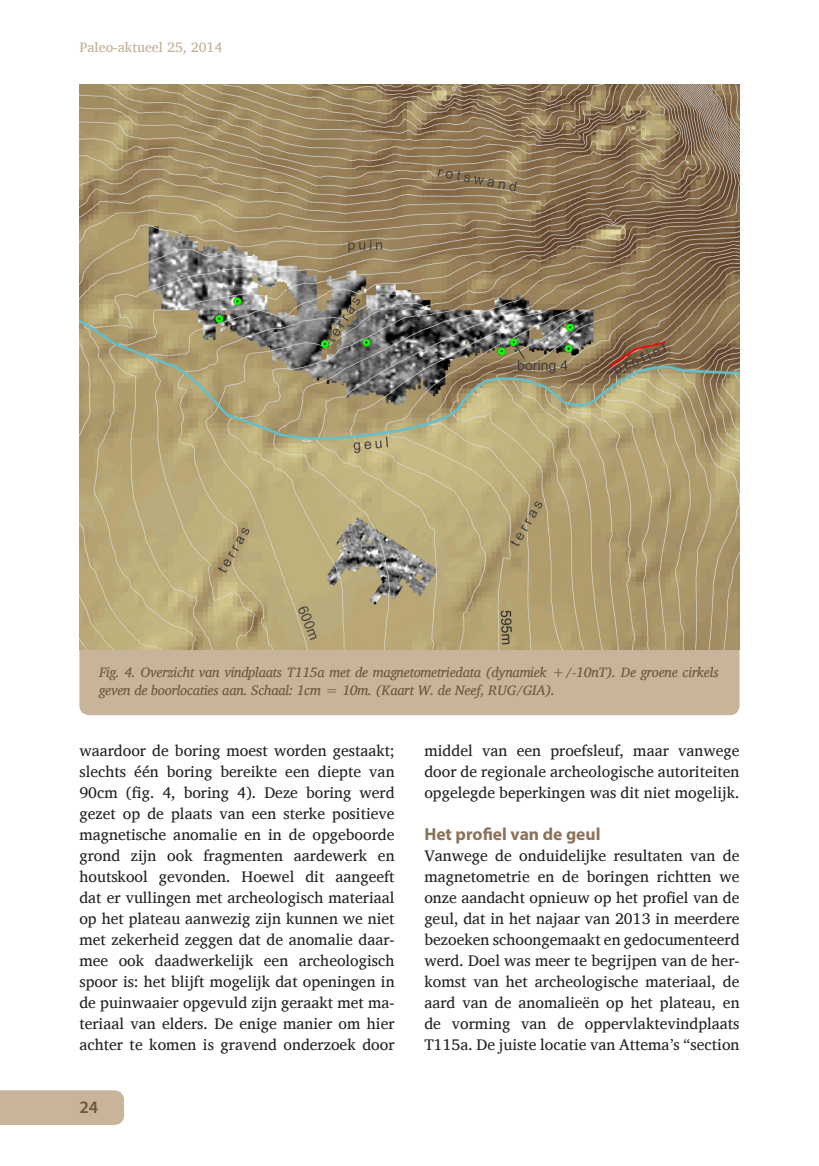
<style>
.page{position:relative;width:819px;height:1166px;background:#fff}
.page>*{position:absolute;margin:0;border:0;box-sizing:border-box;transform-origin:0 0}
.Kopje{font:700 17.5px "Myriad Pro";color:#8b735b}
.t1{font:600 17.5px "Myriad Pro";color:#705539}
.Plat{font:15.75px/21px "Charis SIL";color:#231f20;text-align:justify}
.Afbeeldingstekst{font:italic 14px/17.5px "Charis SIL";letter-spacing:-.015em;color:#705539}
.t2{font:14px "Charis SIL";color:#c3ad92}
</style>
<div class="page">
<div style="left:0;top:1090px;width:124px;height:35px;background:#c8b49a"></div>
<div style="left:79px;top:650px;width:660px;height:65px;background:#c8b49a"></div>
<img style="left:79px;top:84px;width:660px;height:566px">
<p class="t2" style="left:79px;top:39px;width:144px">Paleo-aktueel 25, 2014</p>
<p class="Afbeeldingstekst" style="left:99px;top:663px;width:620px">Fig. 4. Overzicht van vindplaats T115a met de magnetometriedata (dynamiek +/-10nT). De groene cirkels geven de boorlocaties aan. Schaal: 1cm = 10m. (Kaart W. de Neef, RUG/GIA).</p>
<p class="Plat" style="left:79px;top:740px;width:317px">waardoor de boring moest worden gestaakt; slechts één boring bereikte een diepte van 90cm (fig. 4, boring 4). Deze boring werd gezet op de plaats van een sterke positieve magnetische anomalie en in de opgeboorde grond zijn ook fragmenten aardewerk en houtskool gevonden. Hoewel dit aangeeft dat er vullingen met archeologisch materiaal op het plateau aanwezig zijn kunnen we niet met zekerheid zeggen dat de anomalie daar&shy;mee ook daadwerkelijk een archeologisch spoor is: het blijft mogelijk dat openingen in de puinwaaier opgevuld zijn geraakt met ma&shy;teriaal van elders. De enige manier om hier achter te komen is gravend onderzoek door</p>
<p class="Plat" style="left:424px;top:740px;width:317px">middel van een proefsleuf, maar vanwege door de regionale archeologische autoriteiten opgelegde beperkingen was dit niet mogelijk.</p>
<p class="Kopje" style="left:424px;top:823px;width:178px">Het profiel van de geul</p>
<p class="Plat" style="left:424px;top:845px;width:317px">Vanwege de onduidelijke resultaten van de magnetometrie en de boringen richtten we onze aandacht opnieuw op het profiel van de geul, dat in het najaar van 2013 in meerdere bezoeken schoongemaakt en gedocumenteerd werd. Doel was meer te begrijpen van de her&shy;komst van het archeologische materiaal, de aard van de anomalieën op het plateau, en de vorming van de oppervlaktevindplaats T115a. De juiste locatie van Attema’s “section</p>
<p class="t1" style="left:79px;top:1096px;width:20px">24</p>
</div>
